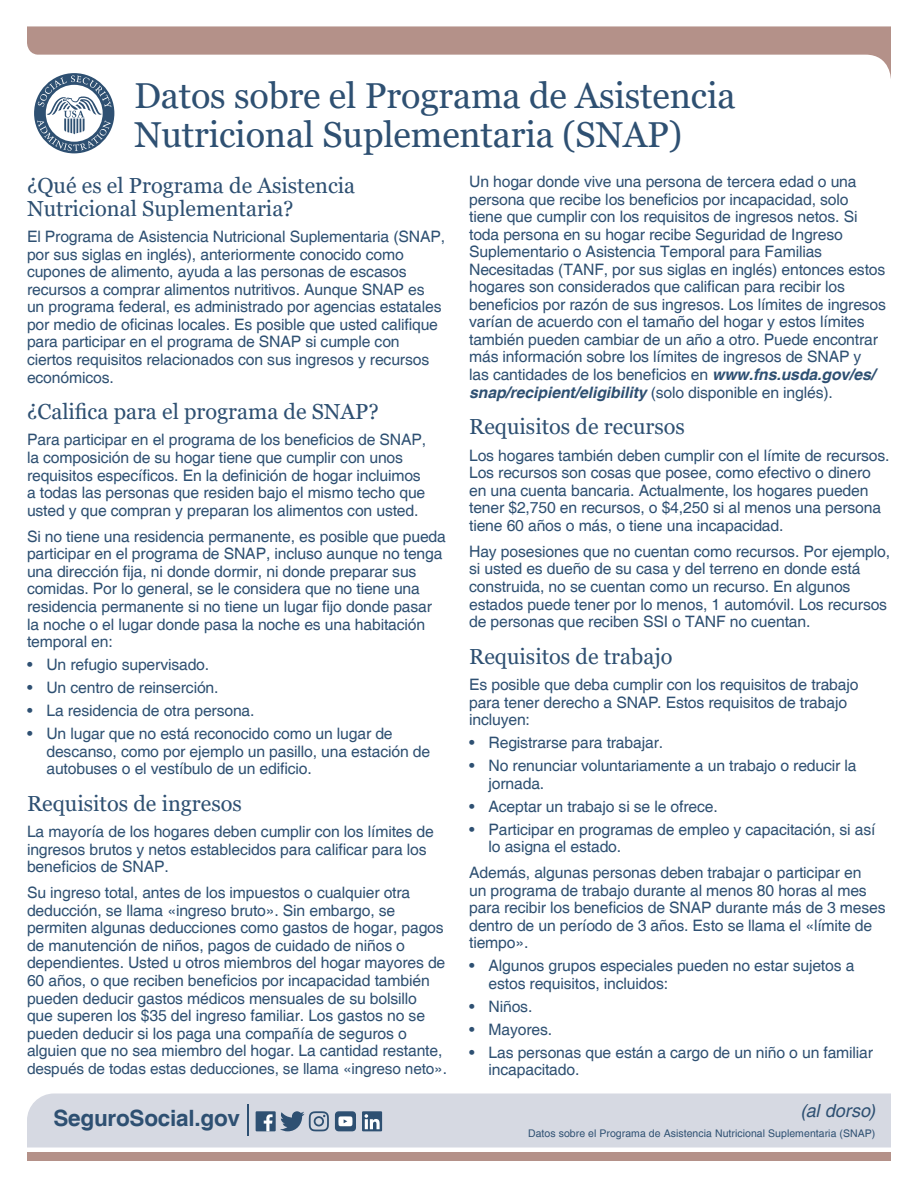
<style>
.page{position:relative;width:918px;height:1188px;background:#fff}
.page>*{position:absolute;margin:0;border:0;box-sizing:border-box;transform-origin:0 0}
.t1{font:36px/39px "Georgia";letter-spacing:-.005em;color:#2e5072}
.t2{font:700 22.5px "Helvetica";letter-spacing:-.01em;color:#2e5072}
.t3{font:21.75px/23.2px "Georgia";color:#2e5072}
.t4{font:italic 18px "Helvetica";letter-spacing:.005em;color:#2e5072}
.t5{font:15.75px/17.5px "Helvetica";letter-spacing:-.01em;color:#2e5072}
.t6{font:15.3px "Helvetica";letter-spacing:-.01em;color:#2e5072}
.t7{font:10.5px "Helvetica";letter-spacing:.005em;color:#2e5072}
.s1{font-weight:700;font-style:italic}
</style>
<div class="page">
<div style="left:27px;top:1094px;width:864px;height:54px;background:#d6d9e2"></div>
<div style="left:27px;top:1153px;width:864px;height:8px;background:#b49189"></div>
<svg style="left:27px;top:26px;width:864px;height:53px;fill:#b49189"></svg>
<div style="left:31px;top:70px;width:87px;height:87px;border:3px solid #fff;border-radius:50%"></div>
<div style="left:34px;top:73px;width:80px;height:80px;background:#2e5072;border-radius:50%"></div>
<svg style="left:37px;top:76px;width:74px;height:75px"></svg>
<hr style="left:247px;top:1105px;width:2px;height:31px;background:#2e5072">
<div style="left:256px;top:1111px;width:20px;height:20px;background:#2e5072"></div>
<svg style="left:264px;top:1114px;width:9px;height:17px"></svg>
<svg style="left:280px;top:1111px;width:49px;height:20px"></svg>
<svg style="left:335px;top:1111px;width:21px;height:20px"></svg>
<svg style="left:362px;top:1111px;width:20px;height:20px"></svg>
<svg style="left:365px;top:1114px;width:15px;height:15px"></svg>
<h1 class="t1" style="left:134px;top:77px;width:603px">Datos sobre el Programa de Asistencia<br>Nutricional Suplementaria (SNAP)</h1>
<h2 class="t3" style="left:27px;top:174px;width:330px">¿Qué es el Programa de Asistencia<br>Nutricional Suplementaria?</h2>
<p class="t5" style="left:27px;top:228px;width:420px">El Programa de Asistencia Nutricional Suplementaria (SNAP, por sus siglas en inglés), anteriormente conocido como cupones de alimento, ayuda a las personas de escasos recursos a comprar alimentos nutritivos. Aunque SNAP es un programa federal, es administrado por agencias estatales por medio de oficinas locales. Es posible que usted califique para participar en el programa de SNAP si cumple con ciertos requisitos relacionados con sus ingresos y recursos económicos.</p>
<h2 class="t3" style="left:27px;top:401px;width:353px">¿Califica para el programa de SNAP?</h2>
<p class="t5" style="left:27px;top:432px;width:401px">Para participar en el programa de los beneficios de SNAP, la composición de su hogar tiene que cumplir con unos requisitos específicos. En la definición de hogar incluimos a todas las personas que residen bajo el mismo techo que usted y que compran y preparan los alimentos con usted.</p>
<p class="t5" style="left:27px;top:528px;width:420px">Si no tiene una residencia permanente, es posible que pueda participar en el programa de SNAP, incluso aunque no tenga una dirección fija, ni donde dormir, ni donde preparar sus comidas. Por lo general, se le considera que no tiene una residencia permanente si no tiene un lugar fijo donde pasar la noche o el lugar donde pasa la noche es una habitación temporal en:</p>
<p class="t5" style="left:27px;top:656px;width:184px">• Un refugio supervisado.</p>
<p class="t5" style="left:27px;top:679px;width:193px">• Un centro de reinserción.</p>
<p class="t5" style="left:27px;top:702px;width:229px">• La residencia de otra persona.</p>
<p class="t5" style="left:46px;top:725px;width:385px;text-indent:-19px">• Un lugar que no está reconocido como un lugar de descanso, como por ejemplo un pasillo, una estación de autobuses o el vestíbulo de un edificio.</p>
<h2 class="t3" style="left:27px;top:792px;width:216px">Requisitos de ingresos</h2>
<p class="t5" style="left:27px;top:823px;width:408px">La mayoría de los hogares deben cumplir con los límites de ingresos brutos y netos establecidos para calificar para los beneficios de SNAP.</p>
<p class="t5" style="left:27px;top:885px;width:420px">Su ingreso total, antes de los impuestos o cualquier otra deducción, se llama «ingreso bruto». Sin embargo, se permiten algunas deducciones como gastos de hogar, pagos de manutención de niños, pagos de cuidado de niños o dependientes. Usted u otros miembros del hogar mayores de 60 años, o que reciben beneficios por incapacidad también pueden deducir gastos médicos mensuales de su bolsillo que superen los $35 del ingreso familiar. Los gastos no se pueden deducir si los paga una compañía de seguros o alguien que no sea miembro del hogar. La cantidad restante,</p>
<p class="t6" style="left:27px;top:1060px;width:421px">después de todas estas deducciones, se llama «ingreso neto».</p>
<p class="t5" style="left:469px;top:173px;width:419px">Un hogar donde vive una persona de tercera edad o una persona que recibe los beneficios por incapacidad, solo<br>tiene que cumplir con los requisitos de ingresos netos. Si toda persona en su hogar recibe Seguridad de Ingreso Suplementario o Asistencia Temporal para Familias Necesitadas (TANF, por sus siglas en inglés) entonces estos hogares son considerados que califican para recibir los beneficios por razón de sus ingresos. Los límites de ingresos varían de acuerdo con el tamaño del hogar y estos límites también pueden cambiar de un año a otro. Puede encontrar más información sobre los límites de ingresos de SNAP y<br>las cantidades de los beneficios en <span class="s1">www.fns.usda.gov/es/ snap/recipient/eligibility</span> (solo disponible en inglés).</p>
<h2 class="t3" style="left:469px;top:416px;width:217px">Requisitos de recursos</h2>
<p class="t5" style="left:469px;top:447px;width:422px">Los hogares también deben cumplir con el límite de recursos.<br>Los recursos son cosas que posee, como efectivo o dinero en una cuenta bancaria. Actualmente, los hogares pueden tener $2,750 en recursos, o $4,250 si al menos una persona tiene 60 años o más, o tiene una incapacidad.</p>
<p class="t5" style="left:469px;top:543px;width:422px">Hay posesiones que no cuentan como recursos. Por ejemplo, si usted es dueño de su casa y del terreno en donde está construida, no se cuentan como un recurso. En algunos estados puede tener por lo menos, 1 automóvil. Los recursos de personas que reciben SSI o TANF no cuentan.</p>
<h2 class="t3" style="left:469px;top:645px;width:205px">Requisitos de trabajo</h2>
<p class="t5" style="left:469px;top:676px;width:391px">Es posible que deba cumplir con los requisitos de trabajo para tener derecho a SNAP. Estos requisitos de trabajo incluyen:</p>
<p class="t5" style="left:469px;top:734px;width:196px">• Registrarse para trabajar.</p>
<p class="t5" style="left:489px;top:757px;width:370px;text-indent:-19px">• No renunciar voluntariamente a un trabajo o reducir la jornada.</p>
<p class="t5" style="left:469px;top:798px;width:250px">• Aceptar un trabajo si se le ofrece.</p>
<p class="t5" style="left:489px;top:821px;width:388px;text-indent:-19px">• Participar en programas de empleo y capacitación, si así lo asigna el estado.</p>
<p class="t5" style="left:469px;top:865px;width:418px">Además, algunas personas deben trabajar o participar en<br>un programa de trabajo durante al menos 80 horas al mes para recibir los beneficios de SNAP durante más de 3 meses dentro de un período de 3 años. Esto se llama el «límite de tiempo».</p>
<p class="t5" style="left:489px;top:958px;width:367px;text-indent:-19px">• Algunos grupos especiales pueden no estar sujetos a estos requisitos, incluidos:</p>
<p class="t5" style="left:469px;top:998px;width:65px">• Niños.</p>
<p class="t5" style="left:469px;top:1021px;width:85px">• Mayores.</p>
<p class="t5" style="left:489px;top:1044px;width:386px;text-indent:-19px">• Las personas que están a cargo de un niño o un familiar incapacitado.</p>
<p class="t4" style="left:801px;top:1101px;width:76px">(al dorso)</p>
<p class="t7" style="left:528px;top:1127px;width:349px">Datos sobre el Programa de Asistencia Nutricional Suplementaria (SNAP)</p>
<p class="t2" style="left:53px;top:1105px;width:188px">SeguroSocial.gov</p>
</div>
